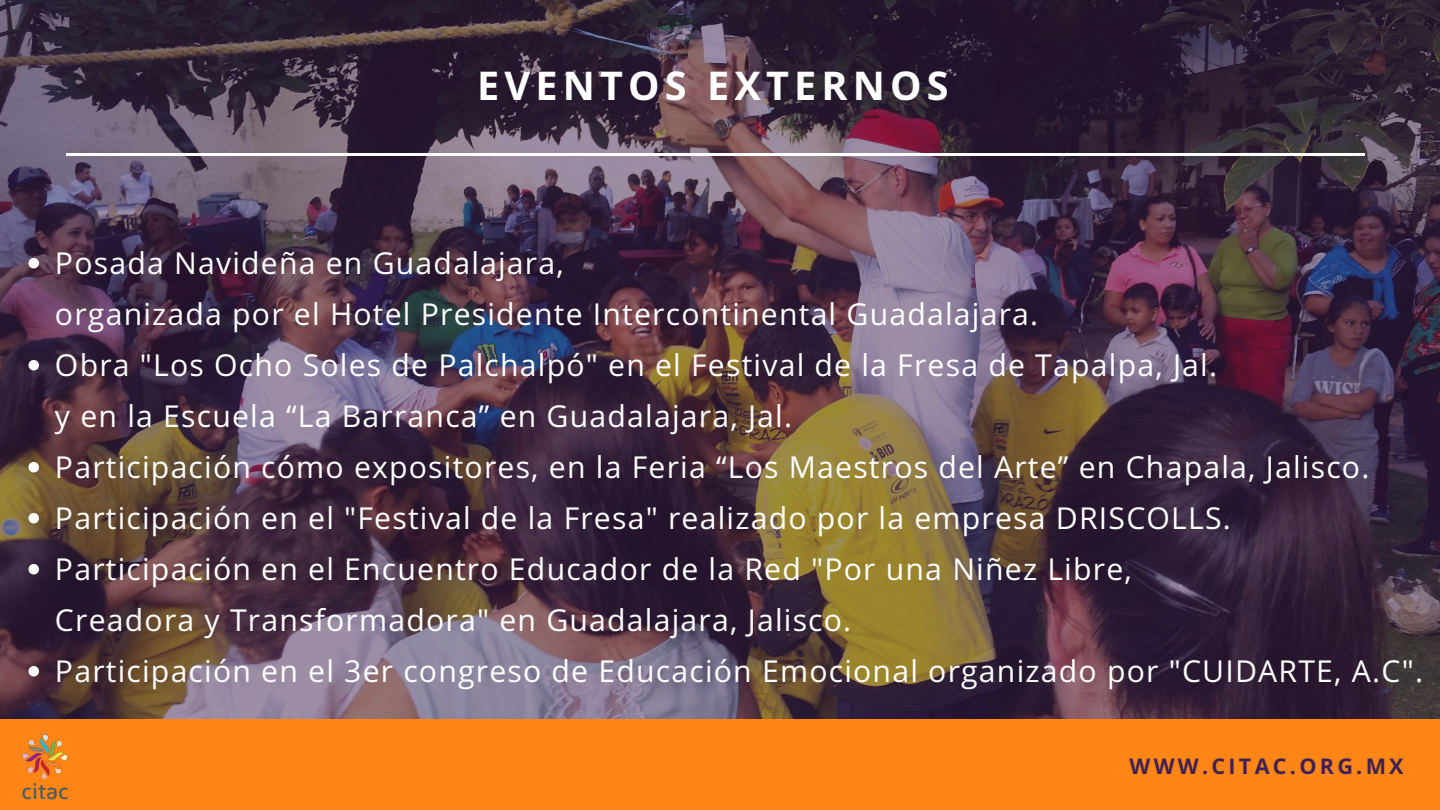
<style>
.page{position:relative;width:1440px;height:810px;background:#fff}
.page>*{position:absolute;margin:0;border:0;box-sizing:border-box;transform-origin:0 0}
.t1{font:700 39.6px "Open Sans";letter-spacing:.13em;color:#fff}
.t2{font:30.2px/51px "Open Sans";letter-spacing:.04em;color:#fff}
.t3{font:700 21.6px "Open Sans";letter-spacing:.15em;color:#3f2252}
</style>
<div class="page">
<div style="left:0;top:0;width:1440px;height:801px;background:#3f2252;opacity:.51"></div>
<hr style="left:66px;top:153px;width:1299px;height:3px;background:#fff">
<div style="left:0;top:719px;width:1440px;height:91px;background:#ff8517"></div>
<img style="left:22px;top:734px;width:46px;height:66px">
<svg style="left:28px;top:258px;width:11px;height:10px"></svg>
<svg style="left:28px;top:360px;width:11px;height:10px"></svg>
<svg style="left:28px;top:462px;width:11px;height:10px"></svg>
<svg style="left:28px;top:513px;width:11px;height:10px"></svg>
<svg style="left:28px;top:564px;width:11px;height:10px"></svg>
<svg style="left:28px;top:666px;width:11px;height:10px"></svg>
<h1 class="t1" style="left:477px;top:58px;width:473px">EVENTOS EXTERNOS</h1>
<p class="t2" style="left:55px;top:237px;width:1370px">Posada Navideña en Guadalajara,<br>organizada por el Hotel Presidente Intercontinental Guadalajara.<br>Obra "Los Ocho Soles de Palchalpó" en el Festival de la Fresa de Tapalpa, Jal.<br>y en la Escuela “La Barranca” en Guadalajara, Jal.<br>Participación cómo expositores, en la Feria “Los Maestros del Arte” en Chapala, Jalisco.<br>Participación en el "Festival de la Fresa" realizado por la empresa DRISCOLLS.<br>Participación en el Encuentro Educador de la Red "Por una Niñez Libre,<br>Creadora y Transformadora" en Guadalajara, Jalisco.<br>Participación en el 3er congreso de Educación Emocional organizado por "CUIDARTE, A.C".</p>
<p class="t3" style="left:1130px;top:751px;width:276px">WWW.CITAC.ORG.MX</p>
</div>
